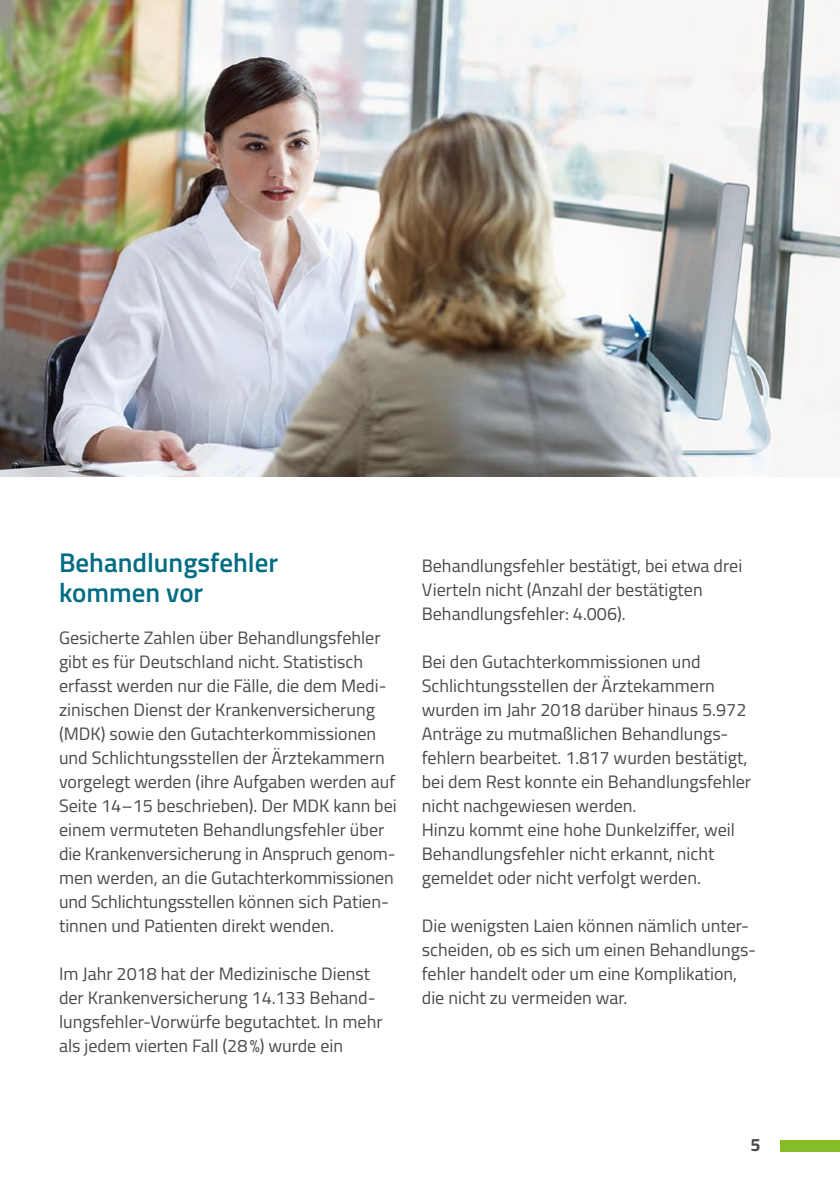
<style>
.page{position:relative;width:840px;height:1191px;background:#fff}
.page>*{position:absolute;margin:0;border:0;box-sizing:border-box;transform-origin:0 0}
.t1{font:600 27px/30px "BGEK Titillium";color:#006c82}
.t2{font:18px/24px "BGEK Titillium";color:#4a4a49}
.t3{font:700 18px "BGEK Titillium";color:#4a4a49}
</style>
<div class="page">
<div style="left:780px;top:1140px;width:59px;height:11px;background:#86bc25"></div>
<img style="left:0;top:0;width:839px;height:476px">
<h3 class="t1" style="left:59px;top:546px;width:220px">Behandlungsfehler kommen vor</h3>
<p class="t2" style="left:59px;top:625px;width:339px">Gesicherte Zahlen über Behandlungsfehler gibt es für Deutschland nicht. Statistisch erfasst werden nur die Fälle, die dem Medi&shy;zinischen Dienst der Krankenversicherung (MDK) sowie den Gutachterkommissionen und Schlichtungsstellen der Ärztekammern vorgelegt werden (ihre Aufgaben werden auf Seite 14–15 beschrieben). Der MDK kann bei einem vermuteten Behandlungsfehler über die Krankenversicherung in Anspruch genom&shy;men werden, an die Gutachterkommissionen und Schlichtungsstellen können sich Patien&shy;tinnen und Patienten direkt wenden.</p>
<p class="t2" style="left:59px;top:961px;width:325px">Im Jahr 2018 hat der Medizinische Dienst der Krankenversicherung 14.133 Behand&shy;lungsfehler-Vorwürfe begutachtet. In mehr als jedem vierten Fall (28%) wurde ein</p>
<p class="t2" style="left:421px;top:553px;width:322px">Behandlungsfehler bestätigt, bei etwa drei<br>Vierteln nicht (Anzahl der bestätigten<br>Behandlungsfehler: 4.006).</p>
<p class="t2" style="left:421px;top:649px;width:331px">Bei den Gutachterkommissionen und Schlichtungsstellen der Ärztekammern wurden im Jahr 2018 darüber hinaus 5.972<br>Anträge zu mutmaßlichen Behandlungs&shy;fehlern bearbeitet. 1.817 wurden bestätigt, bei dem Rest konnte ein Behandlungsfehler nicht nachgewiesen werden.<br>Hinzu kommt eine hohe Dunkelziffer, weil Behandlungsfehler nicht erkannt, nicht gemeldet oder nicht verfolgt werden.</p>
<p class="t2" style="left:421px;top:913px;width:336px">Die wenigsten Laien können nämlich unter&shy;scheiden, ob es sich um einen Behandlungs&shy;fehler handelt oder um eine Komplikation, die nicht zu vermeiden war.</p>
<p class="t3" style="left:750px;top:1131px;width:12px">5</p>
</div>
